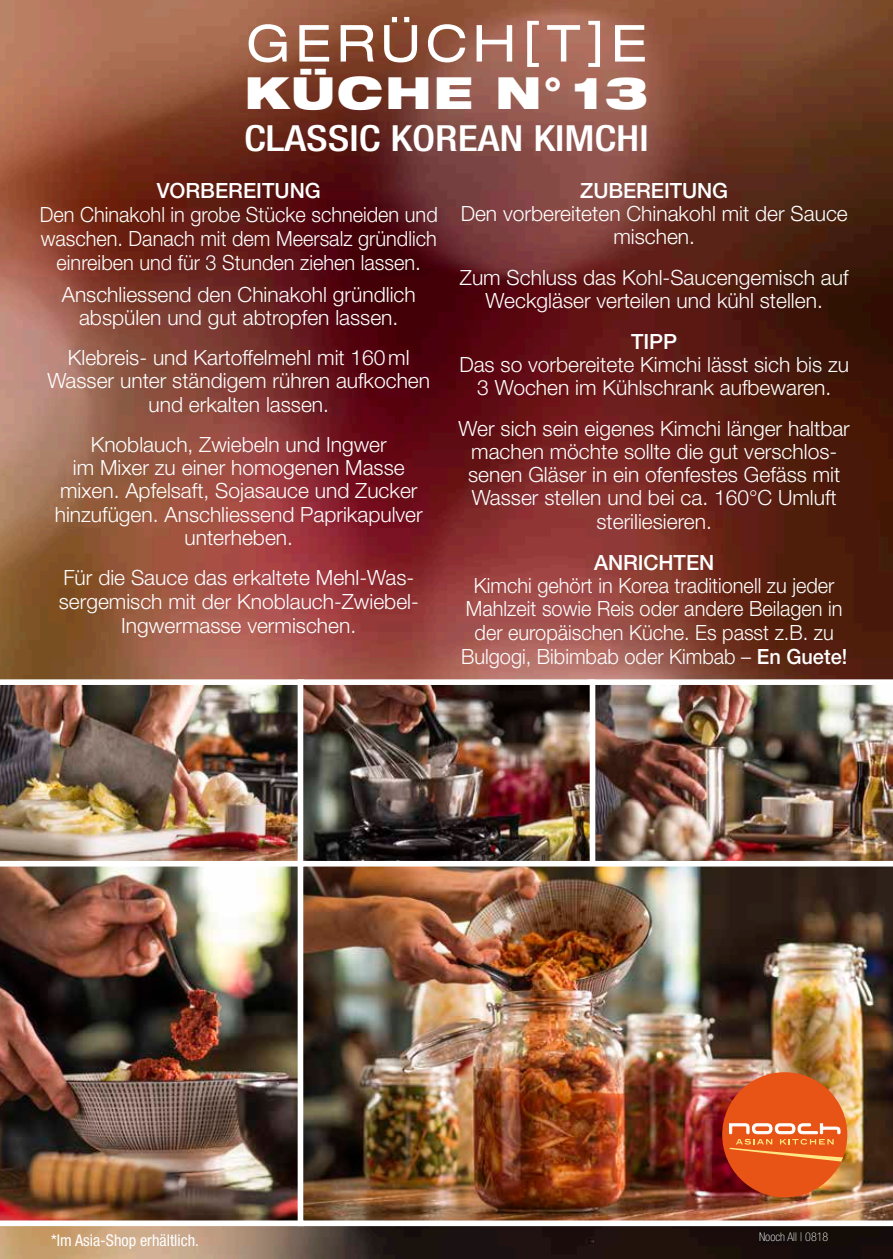
<style>
.page{position:relative;width:893px;height:1259px;background:#fff}
.page>*{position:absolute;margin:0;border:0;box-sizing:border-box;transform-origin:0 0}
.t1{font:expanded 51px "Helvetica Neue";letter-spacing:.1em;color:#fff}
.t2{font:900 expanded 44.4px "Helvetica Neue";letter-spacing:.05em;color:#fff}
.t3{font:500 condensed 36px "Helvetica Neue";color:#fff;scale:1.16 1}
.t4{font:300 21px/23.1px "Helvetica Neue LT Std";color:#fff;text-align:center}
.t5{font:300 21px/23.4px "Helvetica Neue LT Std";color:#fff;text-align:center;scale:.95 1}
.t6{font:500 21px "Helvetica Neue LT Std";letter-spacing:-.005em;color:#fff}
.t7{font:condensed 16.2px "Helvetica Neue";color:#fff}
.t8{font:100 condensed 12px "Helvetica Neue";color:#fff}
.s1{font-weight:500}
</style>
<div class="page">
<img style="left:0;top:0;width:893px;height:1259px">
<img style="left:305px;top:686px;width:283px;height:174px">
<img style="left:0;top:679px;width:298px;height:182px">
<img style="left:595px;top:679px;width:298px;height:182px">
<div style="left:298px;top:679px;width:297px;height:188px;border:6px solid #fff"></div>
<img style="left:0;top:861px;width:298px;height:365px">
<img style="left:298px;top:861px;width:595px;height:365px">
<div style="left:722px;top:1072px;width:125px;height:125px;background:#e85415;border-radius:50%"></div>
<svg style="left:728px;top:1123px;width:119px;height:42px"></svg>
<h1 class="t1" style="left:246px;top:12px;width:402px">GERÜCH[T]E</h1>
<h2 class="t2" style="left:245px;top:64px;width:405px">KÜCHE N° 13</h2>
<h3 class="t3" style="left:244px;top:117px;width:350px">CLASSIC KOREAN KIMCHI</h3>
<p class="t6" style="left:157px;top:178px;width:166px">VORBEREITUNG</p>
<p class="t5" style="left:40px;top:202px;width:420px">Den Chinakohl in grobe Stücke schneiden und waschen. Danach mit dem Meersalz gründlich einreiben und für 3 Stunden ziehen lassen.</p>
<p class="t4" style="left:62px;top:282px;width:355px">Anschliessend den Chinakohl gründlich abspülen und gut abtropfen lassen.</p>
<p class="t4" style="left:47px;top:346px;width:384px">Klebreis- und Kartoffelmehl mit 160ml<br>Wasser unter ständigem rühren aufkochen und erkalten lassen.</p>
<p class="t4" style="left:55px;top:432px;width:369px">Knoblauch, Zwiebeln und Ingwer<br>im Mixer zu einer homogenen Masse mixen. Apfelsaft, Sojasauce und Zucker hinzufügen. Anschliessend Paprikapulver unterheben.</p>
<p class="t4" style="left:59px;top:565px;width:362px">Für die Sauce das erkaltete Mehl-Was&shy;sergemisch mit der Knoblauch-Zwiebel-<br>Ingwermasse vermischen.</p>
<p class="t6" style="left:580px;top:178px;width:149px">ZUBEREITUNG</p>
<p class="t4" style="left:461px;top:202px;width:389px">Den vorbereiteten Chinakohl mit der Sauce mischen.</p>
<p class="t4" style="left:460px;top:265px;width:390px">Zum Schluss das Kohl-Saucengemisch auf<br>Weckgläser verteilen und kühl stellen.</p>
<p class="t6" style="left:631px;top:329px;width:47px">TIPP</p>
<p class="t4" style="left:459px;top:353px;width:391px">Das so vorbereitete Kimchi lässt sich bis zu<br>3 Wochen im Kühlschrank aufbewaren.</p>
<p class="t4" style="left:459px;top:416px;width:393px">Wer sich sein eigenes Kimchi länger haltbar machen möchte sollte die gut verschlos&shy;senen Gläser in ein ofenfestes Gefäss mit Wasser stellen und bei ca. 160°C Umluft steriliesieren.</p>
<p class="t6" style="left:594px;top:550px;width:122px">ANRICHTEN</p>
<p class="t5" style="left:461px;top:573px;width:408px">Kimchi gehört in Korea traditionell zu jeder Mahlzeit sowie Reis oder andere Beilagen in der europäischen Küche. Es passt z.B. zu Bulgogi, Bibimbab oder Kimbab – <span class="s1">En Guete!</span></p>
<p class="t7" style="left:51px;top:1230px;width:150px">*Im Asia-Shop erhältlich.</p>
<p class="t8" style="left:759px;top:1230px;width:71px">Nooch All | 0818</p>
</div>
